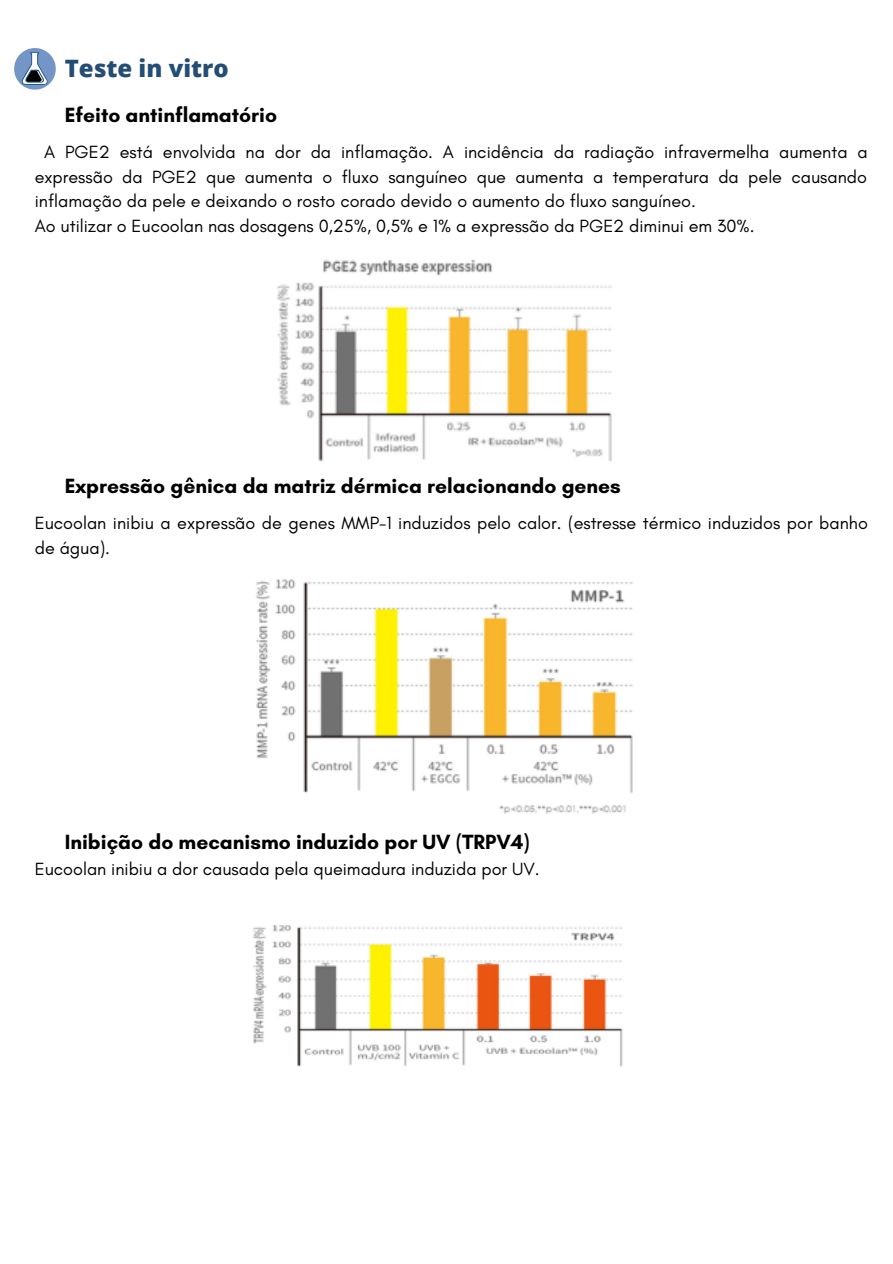
<style>
.page{position:relative;width:893px;height:1264px;background:#fff}
.page>*{position:absolute;margin:0;border:0;box-sizing:border-box;transform-origin:0 0}
.t1{font:800 24px "Open Sans";color:#234d73}
.t2{font:700 21px "Glacial Indifference";color:#000}
.t3{font:18px/24.8px "Glacial Indifference";color:#000}
</style>
<div class="page">
<svg style="left:14px;top:48px;width:42px;height:42px"></svg>
<img style="left:277px;top:259px;width:335px;height:203px">
<img style="left:256px;top:579px;width:377px;height:235px">
<img style="left:253px;top:925px;width:370px;height:142px">
<h1 class="t1" style="left:65px;top:51px;width:165px">Teste in vitro</h1>
<p class="t2" style="left:65px;top:102px;width:214px">Efeito antinflamatório</p>
<p class="t3" style="left:35px;top:139px;width:834px;text-indent:9px">A PGE2 está envolvida na dor da inflamação. A incidência da radiação infravermelha aumenta a expressão da PGE2 que aumenta o fluxo sanguíneo que aumenta a temperatura da pele causando inflamação da pele e deixando o rosto corado devido o aumento do fluxo sanguíneo.<br>Ao utilizar o Eucoolan nas dosagens 0,25%, 0,5% e 1% a expressão da PGE2 diminui em 30%.</p>
<p class="t2" style="left:65px;top:473px;width:557px">Expressão gênica da matriz dérmica relacionando genes</p>
<p class="t3" style="left:35px;top:510px;width:834px">Eucoolan inibiu a expressão de genes MMP-1 induzidos pelo calor. (estresse térmico induzidos por banho de água).</p>
<p class="t2" style="left:65px;top:829px;width:466px">Inibição do mecanismo induzido por UV (TRPV4)</p>
<p class="t3" style="left:35px;top:856px;width:506px">Eucoolan inibiu a dor causada pela queimadura induzida por UV.</p>
</div>
